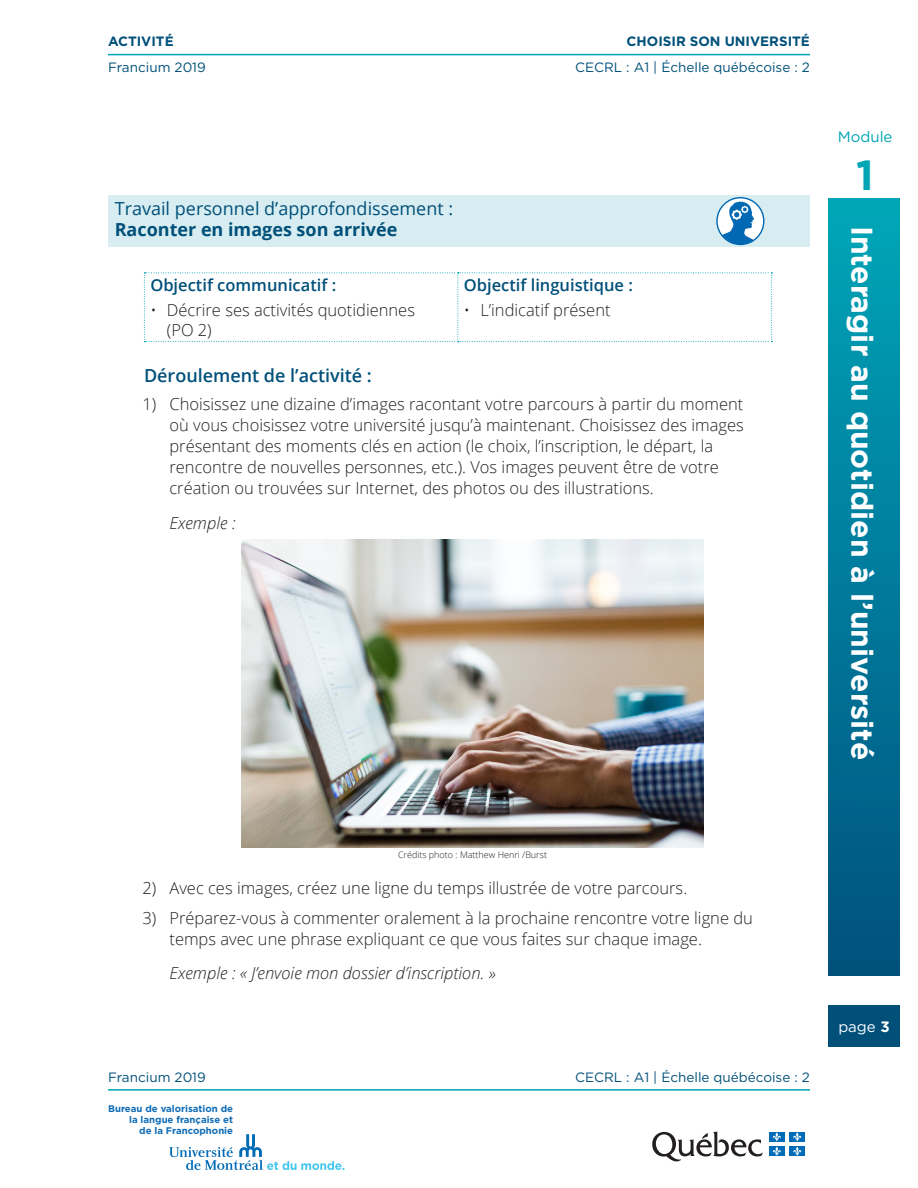
<style>
.page{position:relative;width:918px;height:1188px;background:#fff}
.page>*{position:absolute;margin:0;border:0;box-sizing:border-box;transform-origin:0 0}
.t1{font:700 42px "Gotham HTF";color:#00a5b6}
.t2{font:700 30px "Gotham HTF";color:#fff}
.t3{font:18px "Open Sans";color:#00507a}
.t4{font:700 18px "Open Sans";color:#00507a}
.t5{font:600 18px "Open Sans";color:#00507a}
.t6{font:300 16.5px/21px "Open Sans";color:#231f20}
.t7{font:italic 300 16.5px "Open Sans";color:#231f20}
.t8{font:600 16.5px "Open Sans";color:#00507a}
.t9{font:15px "Gotham";color:#00a5b6}
.t10{font:15px "Gotham HTF";color:#fff}
.t11{font:13.5px "Gotham HTF";color:#00507a}
.t12{font:700 13.5px "Gotham HTF";color:#00507a}
.t13{font:700 9.6px/11.1px "Gotham";color:#0f6cb6;text-align:right}
.t14{font:300 9px "Open Sans";color:#231f20}
.s1{font-weight:700}
</style>
<div class="page">
<div style="left:828px;top:1005px;width:72px;height:41px;background:#00507a"></div>
<svg style="left:652px;top:1131px;width:111px;height:31px"></svg>
<div style="left:769px;top:1132px;width:16px;height:10px;background:#006cb7"></div>
<svg style="left:773px;top:1132px;width:8px;height:9px"></svg>
<div style="left:789px;top:1132px;width:16px;height:10px;background:#006cb7"></div>
<svg style="left:793px;top:1132px;width:8px;height:9px"></svg>
<div style="left:769px;top:1146px;width:16px;height:10px;background:#006cb7"></div>
<svg style="left:773px;top:1147px;width:8px;height:9px"></svg>
<div style="left:789px;top:1146px;width:16px;height:10px;background:#006cb7"></div>
<svg style="left:793px;top:1147px;width:8px;height:9px"></svg>
<svg style="left:169px;top:1134px;width:175px;height:36px"></svg>
<div style="left:828px;top:198px;width:72px;height:778px;background:linear-gradient(to bottom,#00a6b9,#00507d)"></div>
<hr style="left:108px;top:1089px;width:702px;height:2px;background:#00a5b6">
<hr style="left:108px;top:54px;width:702px;height:1px;background:#00a5b6">
<div style="left:108px;top:195px;width:702px;height:52px;background:#d8edf1"></div>
<svg style="left:144px;top:272px;width:628px;height:70px"></svg>
<img style="left:242px;top:539px;width:461px;height:308px">
<svg style="left:717px;top:198px;width:47px;height:46px"></svg>
<div style="left:716px;top:197px;width:49px;height:48px;border:1px solid #0168b3;border-radius:50%"></div>
<svg style="left:722px;top:202px;width:33px;height:43px"></svg>
<p class="t12" style="left:108px;top:34px;width:67px">ACTIVITÉ</p>
<p class="t12" style="left:627px;top:34px;width:185px">CHOISIR SON UNIVERSITÉ</p>
<p class="t11" style="left:108px;top:59px;width:99px">Francium 2019</p>
<p class="t11" style="left:575px;top:59px;width:236px">CECRL : A1 | Échelle québécoise : 2</p>
<p class="t3" style="left:115px;top:196px;width:340px">Travail personnel d’approfondissement :</p>
<p class="t4" style="left:115px;top:217px;width:284px">Raconter en images son arrivée</p>
<p class="t8" style="left:150px;top:274px;width:187px">Objectif communicatif :</p>
<p class="t6" style="left:167px;top:299px;width:250px;line-height:19.8px;text-indent:-16px">• Décrire ses activités quotidiennes (PO 2)</p>
<p class="t8" style="left:464px;top:274px;width:171px">Objectif linguistique :</p>
<p class="t6" style="left:464px;top:299px;width:148px">• L’indicatif présent</p>
<p class="t5" style="left:144px;top:363px;width:229px">Déroulement de l’activité :</p>
<p class="t6" style="left:169px;top:393px;width:576px;text-indent:-27px">1) Choisissez une dizaine d’images racontant votre parcours à partir du moment où vous choisissez votre université jusqu’à maintenant. Choisissez des images présentant des moments clés en action (le choix, l’inscription, le départ, la rencontre de nouvelles personnes, etc.). Vos images peuvent être de votre création ou trouvées sur Internet, des photos ou des illustrations.</p>
<p class="t7" style="left:169px;top:511px;width:68px">Exemple :</p>
<p class="t9" style="left:838px;top:128px;width:56px">Module</p>
<h1 class="t1" style="left:856px;top:151px;width:19px">1</h1>
<h2 class="t2" style="left:879px;top:226px;width:536px;rotate:90deg">Interagir au quotidien à l’université</h2>
<p class="t14" style="left:398px;top:848px;width:151px">Crédits photo : Matthew Henri /Burst</p>
<p class="t6" style="left:142px;top:877px;width:546px">2) Avec ces images, créez une ligne du temps illustrée de votre parcours.</p>
<p class="t6" style="left:169px;top:907px;width:585px;text-indent:-27px">3) Préparez-vous à commenter oralement à la prochaine rencontre votre ligne du temps avec une phrase expliquant ce que vous faites sur chaque image.</p>
<p class="t7" style="left:169px;top:962px;width:328px">Exemple : « J’envoie mon dossier d’inscription. »</p>
<p class="t11" style="left:108px;top:1069px;width:99px">Francium 2019</p>
<p class="t11" style="left:575px;top:1069px;width:236px">CECRL : A1 | Échelle québécoise : 2</p>
<p class="t13" style="left:108px;top:1103px;width:126px">Bureau de valorisation de la langue française et<br>de la Francophonie</p>
<p class="t10" style="left:838px;top:1018px;width:53px">page <span class="s1">3</span></p>
</div>
